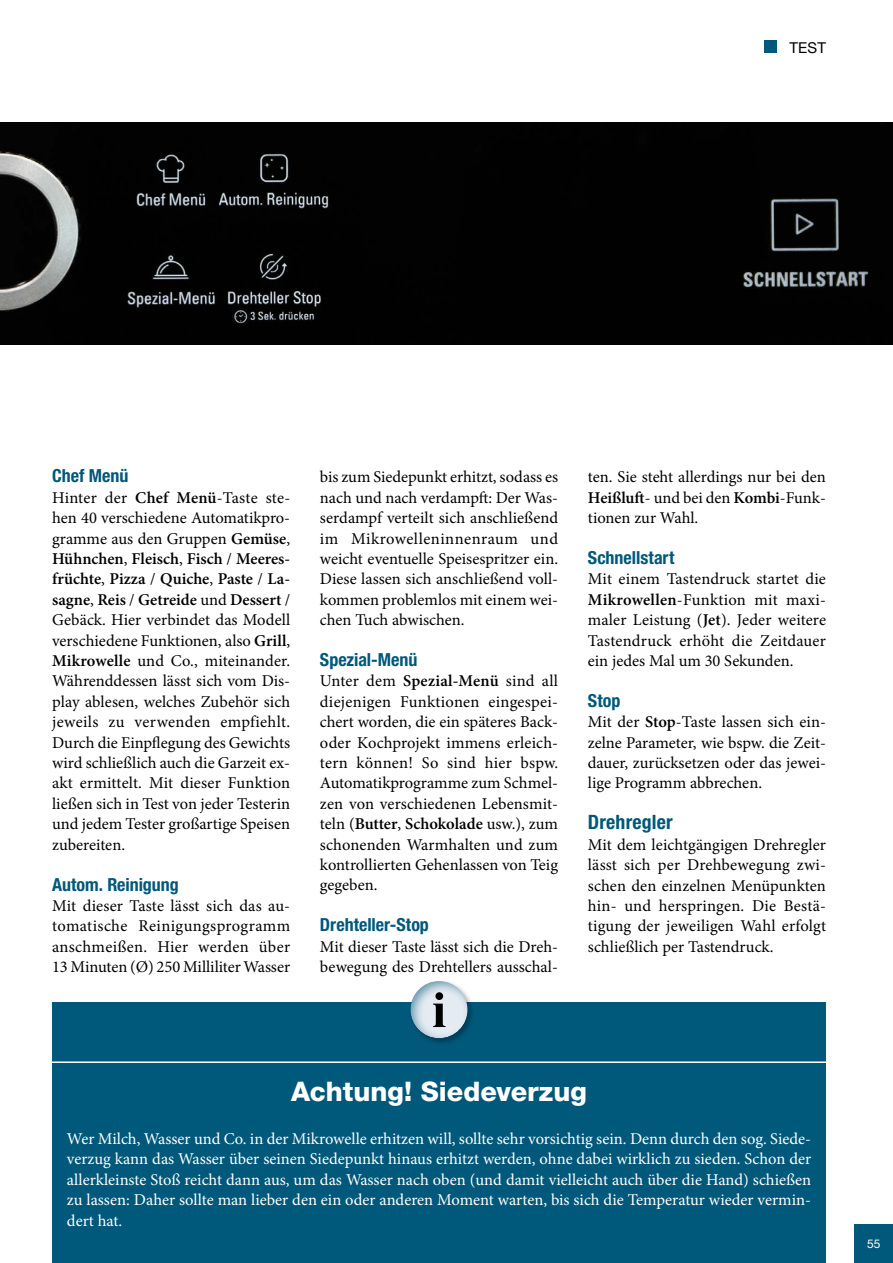
<style>
.page{position:relative;width:893px;height:1263px;background:#fff}
.page>*{position:absolute;margin:0;border:0;box-sizing:border-box;transform-origin:0 0}
.t1{font:700 51.3px "Times New Roman";color:#000}
.t2{font:800 27px "Helvetica Neue LT Std";color:#fff}
.t3{font:700 condensed 19.8px "Helvetica Neue LT Std";letter-spacing:.01em;color:#00587a}
.t4{font:700 condensed 18px "Helvetica Neue LT Std";color:#00587a}
.t5{font:16.5px/20.4px "Minion Pro";color:#000;text-align:justify}
.t6{font:16.5px/20.4px "Minion Pro";color:#fff;text-align:justify}
.t7{font:15px "Helvetica Neue LT Std";color:#000}
.t8{font:12px "Helvetica Neue LT Std";color:#fff}
.s1{font-weight:600}
</style>
<div class="page">
<img style="left:0;top:123px;width:893px;height:221px">
<div style="left:52px;top:1002px;width:774px;height:261px;background:#00587a"></div>
<div style="left:409px;top:980px;width:66px;height:65px;background:#000;opacity:.3"></div>
<div style="left:396px;top:969px;width:84px;height:70px;background:#00587a;opacity:.56"></div>
<hr style="left:52px;top:1061px;width:774px;height:2px;background:#fff">
<div style="left:855px;top:1225px;width:38px;height:38px;background:#00587a"></div>
<svg style="left:764px;top:40px;width:12px;height:13px"></svg>
<p class="t7" style="left:789px;top:39px;width:38px">TEST</p>
<p class="t4" style="left:52px;top:465px;width:78px">Chef Menü</p>
<p class="t5" style="left:52px;top:487px;width:240px">Hinter der <span class="s1">Chef Menü</span>-Taste ste&shy;hen 40 verschiedene Automatikpro&shy;gramme aus den Gruppen <span class="s1">Gemüse</span>, <span class="s1">Hühnchen</span>, <span class="s1">Fleisch</span>, <span class="s1">Fisch</span> / <span class="s1">Meeres&shy;früchte</span>, <span class="s1">Pizza</span> / <span class="s1">Quiche</span>, <span class="s1">Paste</span> / <span class="s1">La&shy;sagne</span>, <span class="s1">Reis</span> / <span class="s1">Getreide</span> und <span class="s1">Dessert</span> / Gebäck. Hier verbindet das Modell verschiedene Funktionen, also <span class="s1">Grill</span>, <span class="s1">Mikrowelle</span> und Co., miteinander.<br>Währenddessen lässt sich vom Dis&shy;play ablesen, welches Zubehör sich jeweils zu verwenden empfiehlt.<br>Durch die Einpflegung des Gewichts wird schließlich auch die Garzeit ex&shy;akt ermittelt. Mit dieser Funktion ließen sich in Test von jeder Testerin und jedem Tester großartige Speisen zubereiten.</p>
<p class="t4" style="left:52px;top:873px;width:128px">Autom. Reinigung</p>
<p class="t5" style="left:52px;top:895px;width:240px">Mit dieser Taste lässt sich das au&shy;tomatische Reinigungsprogramm anschmeißen. Hier werden über 13 Minuten (Ø) 250 Milliliter Wasser</p>
<p class="t5" style="left:320px;top:467px;width:240px">bis zum Siedepunkt erhitzt, sodass es nach und nach verdampft: Der Was&shy;serdampf verteilt sich anschließend im Mikrowelleninnenraum und weicht eventuelle Speisespritzer ein.<br>Diese lassen sich anschließend voll&shy;kommen problemlos mit einem wei&shy;chen Tuch abwischen.</p>
<p class="t4" style="left:320px;top:649px;width:99px">Spezial-Menü</p>
<p class="t5" style="left:320px;top:671px;width:240px">Unter dem <span class="s1">Spezial-Menü</span> sind all diejenigen Funktionen eingespei&shy;chert worden, die ein späteres Back&shy;oder Kochprojekt immens erleich&shy;tern können! So sind hier bspw.<br>Automatikprogramme zum Schmel&shy;zen von verschiedenen Lebensmit&shy;teln (<span class="s1">Butter</span>, <span class="s1">Schokolade</span> usw.), zum schonenden Warmhalten und zum kontrollierten Gehenlassen von Teig gegeben.</p>
<p class="t4" style="left:320px;top:914px;width:110px">Drehteller-Stop</p>
<p class="t5" style="left:320px;top:936px;width:240px">Mit dieser Taste lässt sich die Dreh&shy;bewegung des Drehtellers ausschal-</p>
<h1 class="t1" style="left:432px;top:973px;width:16px">i</h1>
<p class="t5" style="left:588px;top:467px;width:240px">ten. Sie steht allerdings nur bei den <span class="s1">Heißluft</span>- und bei den <span class="s1">Kombi</span>-Funk&shy;tionen zur Wahl.</p>
<p class="t4" style="left:588px;top:547px;width:88px">Schnellstart</p>
<p class="t5" style="left:588px;top:569px;width:240px">Mit einem Tastendruck startet die <span class="s1">Mikrowellen</span>-Funktion mit maxi&shy;maler Leistung (<span class="s1">Jet</span>). Jeder weitere Tastendruck erhöht die Zeitdauer ein jedes Mal um 30 Sekunden.</p>
<p class="t4" style="left:588px;top:690px;width:34px">Stop</p>
<p class="t5" style="left:588px;top:712px;width:240px">Mit der <span class="s1">Stop</span>-Taste lassen sich ein&shy;zelne Parameter, wie bspw. die Zeit&shy;dauer, zurücksetzen oder das jewei&shy;lige Programm abbrechen.</p>
<p class="t3" style="left:588px;top:810px;width:86px">Drehregler</p>
<p class="t5" style="left:588px;top:834px;width:240px">Mit dem leichtgängigen Drehregler lässt sich per Drehbewegung zwi&shy;schen den einzelnen Menüpunkten hin- und herspringen. Die Bestä&shy;tigung der jeweiligen Wahl erfolgt schließlich per Tastendruck.</p>
<h2 class="t2" style="left:291px;top:1076px;width:297px">Achtung! Siedeverzug</h2>
<p class="t6" style="left:67px;top:1128px;width:746px">Wer Milch, Wasser und Co. in der Mikrowelle erhitzen will, sollte sehr vorsichtig sein. Denn durch den sog. Siede&shy;verzug kann das Wasser über seinen Siedepunkt hinaus erhitzt werden, ohne dabei wirklich zu sieden. Schon der allerkleinste Stoß reicht dann aus, um das Wasser nach oben (und damit vielleicht auch über die Hand) schießen zu lassen: Daher sollte man lieber den ein oder anderen Moment warten, bis sich die Temperatur wieder vermin&shy;dert hat.</p>
<p class="t8" style="left:867px;top:1237px;width:15px">55</p>
</div>
